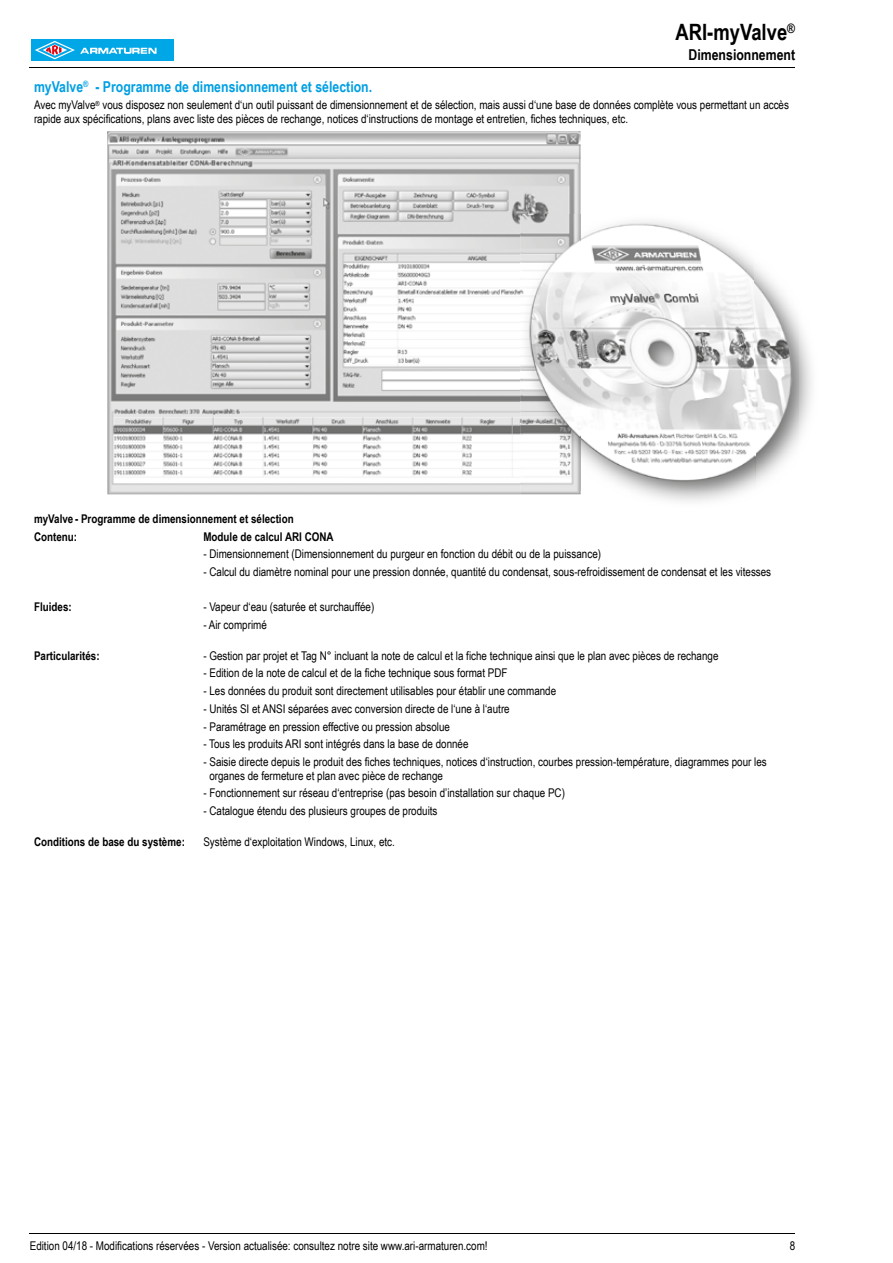
<style>
.page{position:relative;width:893px;height:1263px;background:#fff}
.page>*{position:absolute;margin:0;border:0;box-sizing:border-box;transform-origin:0 0}
.t1{font:700 22.5px "Arial Narrow";color:#000}
.t2{font:700 15px "Arial Narrow";color:#009fe3}
.t3{font:700 15px "Arial Narrow";color:#000}
.t4{font:12px/13.5px "Arial Narrow";color:#000}
.t5{font:700 12px/17.2px "Arial Narrow";color:#000}
</style>
<div class="page">
<hr style="left:30px;top:67px;width:765px;height:1px;background:#000">
<hr style="left:30px;top:1233px;width:765px;height:1px;background:#000">
<img style="left:107px;top:131px;width:474px;height:363px">
<img style="left:520px;top:214px;width:61px;height:280px">
<img style="left:523px;top:215px;width:276px;height:275px">
<hr style="left:31px;top:39px;width:142px;height:1px;background:#00a7e7">
<hr style="left:31px;top:40px;width:142px;height:1px;background:#00a7e7">
<hr style="left:31px;top:41px;width:142px;height:1px;background:#00a7e7">
<hr style="left:31px;top:58px;width:142px;height:1px;background:#00a7e7">
<hr style="left:31px;top:59px;width:142px;height:1px;background:#00a7e7">
<hr style="left:31px;top:60px;width:142px;height:1px;background:#00a7e7">
<div style="left:31px;top:42px;width:142px;height:16px;background:#00a7e7"></div>
<svg style="left:35px;top:41px;width:122px;height:18px"></svg>
<h1 class="t1" style="left:675px;top:15px;width:121px">ARI-myValve<sup>®</sup></h1>
<p class="t3" style="left:688px;top:43px;width:108px">Dimensionnement</p>
<p class="t2" style="left:34px;top:75px;width:340px">myValve<sup>®</sup> - Programme de dimensionnement et sélection.</p>
<p class="t4" style="left:34px;top:98px;width:756px">Avec myValve<sup>®</sup> vous disposez non seulement d‘un outil puissant de dimensionnement et de sélection, mais aussi d‘une base de données complète vous permettant un accès rapide aux spécifications, plans avec liste des pièces de rechange, notices d‘instructions de montage et entretien, fiches techniques, etc.</p>
<p class="t5" style="left:34px;top:510px;width:261px">myValve - Programme de dimensionnement et sélection<br>Contenu:</p>
<p class="t5" style="left:203px;top:527px;width:132px">Module de calcul ARI CONA</p>
<p class="t4" style="left:203px;top:547px;width:399px">- Dimensionnement (Dimensionnement du purgeur en fonction du débit ou de la puissance)</p>
<p class="t4" style="left:203px;top:565px;width:569px">- Calcul du diamètre nominal pour une pression donnée, quantité du condensat, sous-refroidissement de condensat et les vitesses</p>
<p class="t5" style="left:34px;top:598px;width:39px">Fluides:</p>
<p class="t4" style="left:203px;top:600px;width:172px">- Vapeur d‘eau (saturée et surchauffée)</p>
<p class="t4" style="left:203px;top:617px;width:65px">- Air comprimé</p>
<p class="t5" style="left:34px;top:646px;width:67px">Particularités:</p>
<p class="t4" style="left:203px;top:648px;width:517px">- Gestion par projet et Tag N° incluant la note de calcul et la fiche technique ainsi que le plan avec pièces de rechange</p>
<p class="t4" style="left:203px;top:666px;width:306px">- Edition de la note de calcul et de la fiche technique sous format PDF</p>
<p class="t4" style="left:203px;top:684px;width:354px">- Les données du produit sont directement utilisables pour établir une commande</p>
<p class="t4" style="left:203px;top:701px;width:308px">- Unités SI et ANSI séparées avec conversion directe de l‘une à l‘autre</p>
<p class="t4" style="left:203px;top:719px;width:248px">- Paramétrage en pression effective ou pression absolue</p>
<p class="t4" style="left:203px;top:737px;width:267px">- Tous les produits ARI sont intégrés dans la base de donnée</p>
<p class="t4" style="left:209px;top:755px;width:559px;text-indent:-6px">- Saisie directe depuis le produit des fiches techniques, notices d‘instruction, courbes pression-température, diagrammes pour les organes de fermeture et plan avec pièce de rechange</p>
<p class="t4" style="left:203px;top:786px;width:363px">- Fonctionnement sur réseau d‘entreprise (pas besoin d’installation sur chaque PC)</p>
<p class="t4" style="left:203px;top:804px;width:236px">- Catalogue étendu des plusieurs groupes de produits</p>
<p class="t5" style="left:34px;top:832px;width:152px">Conditions de base du système:</p>
<p class="t4" style="left:203px;top:834px;width:193px">Système d‘exploitation Windows, Linux, etc.</p>
<p class="t4" style="left:30px;top:1239px;width:459px">Edition 04/18 - Modifications réservées - Version actualisée: consultez notre site www.ari-armaturen.com!</p>
<p class="t4" style="left:790px;top:1239px;width:7px">8</p>
</div>
